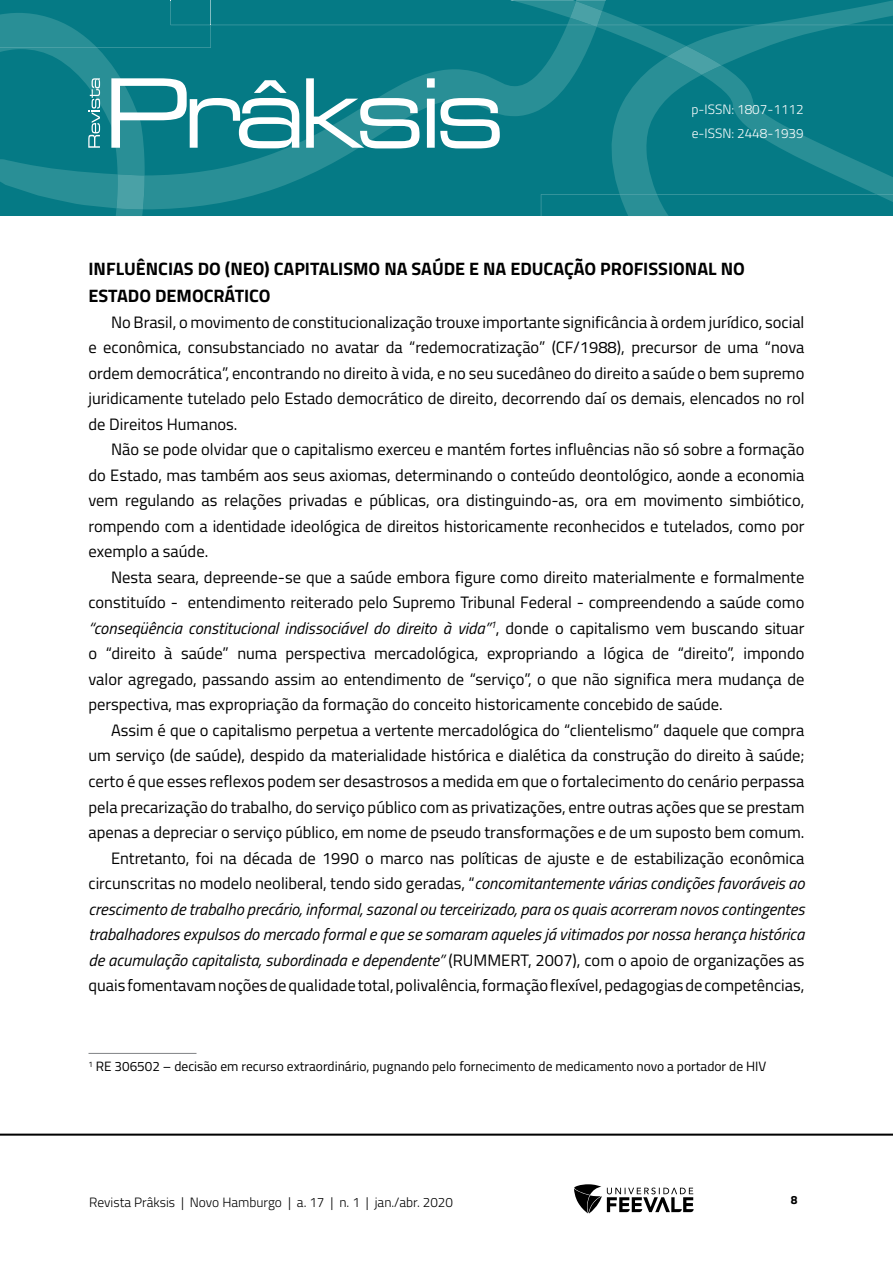
<style>
.page{position:relative;width:893px;height:1263px;background:#fff}
.page>*{position:absolute;margin:0;border:0;box-sizing:border-box;transform-origin:0 0}
.TITILO_1{font:700 18px/27px "Titillium Web";color:#000}
.Corpo_de_texto{font:16.5px/25.5px "Titillium Web";color:#000;text-align:justify}
.Corpo_de_texto-2{font:italic 16.5px/25.5px "Titillium Web";color:#000;text-align:justify}
.Rodapé{font:13.5px "Titillium Web";color:#000}
.t1{font:300 13.5px "Titillium Web";color:#000}
.t2{font:300 13.5px/24px "Titillium Web";color:#fff}
.t3{font:700 12px "Titillium Web";color:#000}
.s1{font-style:italic}
.s2{font-style:normal}
</style>
<div class="page">
<hr style="left:0;top:1133px;width:893px;height:3px;background:#000">
<svg style="left:574px;top:1184px;width:120px;height:29px"></svg>
<svg style="left:0;top:0;width:893px;height:216px;background:#19858e"></svg>
<hr style="left:88px;top:1053px;width:108px;height:1px;background:#808285">
<p class="t2" style="left:691px;top:97px;width:114px">p-ISSN: 1807-1112 e-ISSN: 2448-1939</p>
<p class="TITILO_1" style="left:88px;top:255px;width:658px">INFLUÊNCIAS DO (NEO) CAPITALISMO NA SAÚDE E NA EDUCAÇÃO PROFISSIONAL NO<br>ESTADO DEMOCRÁTICO</p>
<p class="Corpo_de_texto" style="left:88px;top:309px;width:717px;text-indent:22px">No Brasil, o movimento de constitucionalização trouxe importante significância à ordem jurídico, social e econômica, consubstanciado no avatar da “redemocratização” (CF/1988), precursor de uma “nova ordem democrática”, encontrando no direito à vida, e no seu sucedâneo do direito a saúde o bem supremo juridicamente tutelado pelo Estado democrático de direito, decorrendo daí os demais, elencados no rol de Direitos Humanos.</p>
<p class="Corpo_de_texto" style="left:88px;top:436px;width:717px;text-indent:22px">Não se pode olvidar que o capitalismo exerceu e mantém fortes influências não só sobre a formação do Estado, mas também aos seus axiomas, determinando o conteúdo deontológico, aonde a economia vem regulando as relações privadas e públicas, ora distinguindo-as, ora em movimento simbiótico, rompendo com a identidade ideológica de direitos historicamente reconhecidos e tutelados, como por exemplo a saúde.</p>
<p class="Corpo_de_texto" style="left:88px;top:564px;width:717px;text-indent:22px">Nesta seara, depreende-se que a saúde embora figure como direito materialmente e formalmente constituído - entendimento reiterado pelo Supremo Tribunal Federal - compreendendo a saúde como <span class="s1">“conseqüência constitucional indissociável do direito à vida”</span><sup>1</sup>, donde o capitalismo vem buscando situar o “direito à saúde” numa perspectiva mercadológica, expropriando a lógica de “direito”, impondo valor agregado, passando assim ao entendimento de “serviço”, o que não significa mera mudança de perspectiva, mas expropriação da formação do conceito historicamente concebido de saúde.</p>
<p class="Corpo_de_texto" style="left:88px;top:717px;width:717px;text-indent:22px">Assim é que o capitalismo perpetua a vertente mercadológica do “clientelismo” daquele que compra um serviço (de saúde), despido da materialidade histórica e dialética da construção do direito à saúde; certo é que esses reflexos podem ser desastrosos a medida em que o fortalecimento do cenário perpassa pela precarização do trabalho, do serviço público com as privatizações, entre outras ações que se prestam apenas a depreciar o serviço público, em nome de pseudo transformações e de um suposto bem comum.</p>
<p class="Corpo_de_texto-2" style="left:88px;top:844px;width:717px;text-indent:22px"><span class="s2">Entretanto, foi na década de 1990 o marco nas políticas de ajuste e de estabilização econômica circunscritas no modelo neoliberal, tendo sido geradas, “</span>concomitantemente várias condições favoráveis ao crescimento de trabalho precário, informal, sazonal ou terceirizado, para os quais acorreram novos contingentes trabalhadores expulsos do mercado formal e que se somaram aqueles já vitimados por nossa herança histórica de acumulação capitalista, subordinada e dependente” <span class="s2">(RUMMERT, 2007), com o apoio de organizações as quais fomentavam noções de qualidade total, polivalência, formação flexível, pedagogias de competências,</span></p>
<p class="Rodapé" style="left:88px;top:1057px;width:679px"><sup>1</sup> RE 306502 – decisão em recurso extraordinário, pugnando pelo fornecimento de medicamento novo a portador de HIV</p>
<p class="t1" style="left:89px;top:1192px;width:365px">Revista Prâksis | Novo Hamburgo | a. 17 | n. 1 | jan./abr. 2020</p>
<p class="t3" style="left:791px;top:1190px;width:8px">8</p>
</div>
